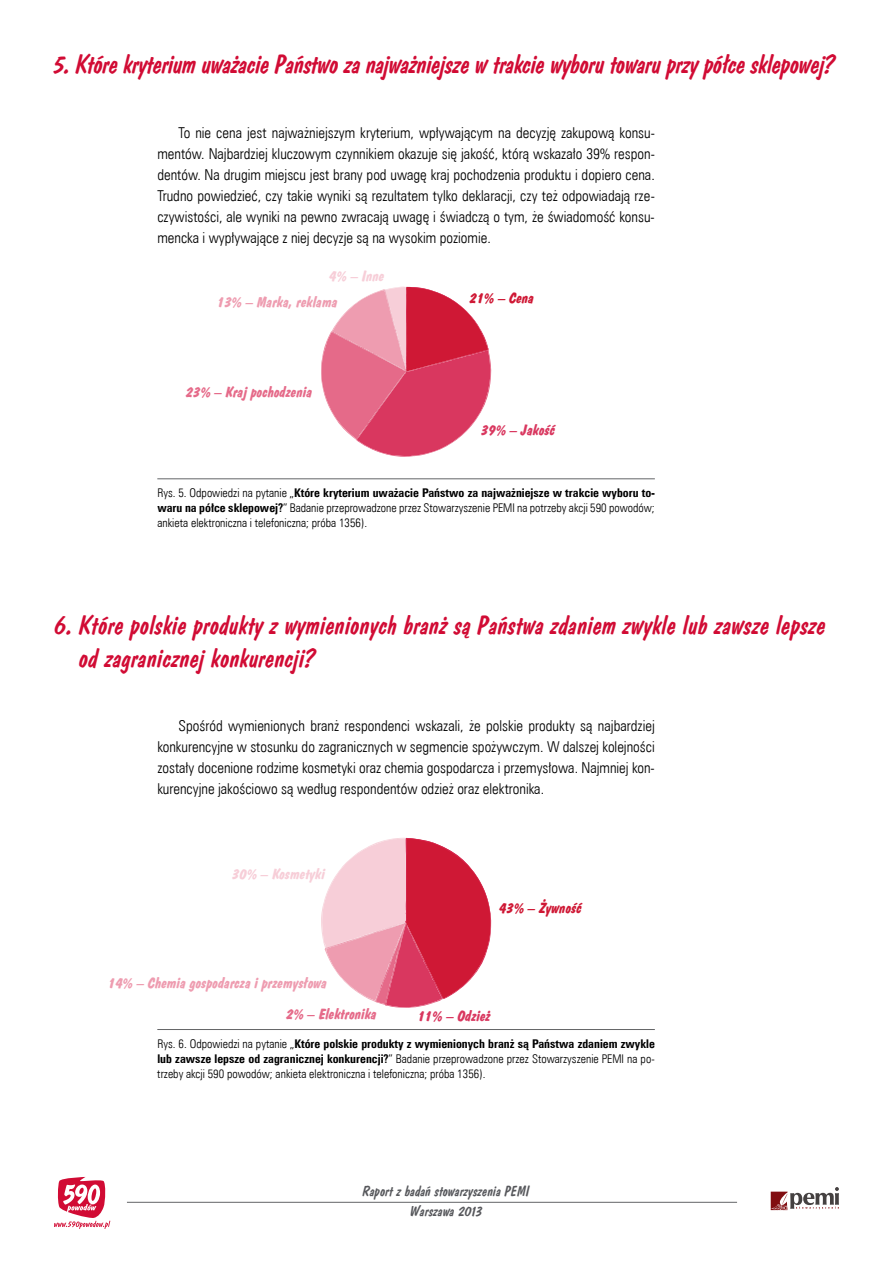
<style>
.page{position:relative;width:893px;height:1263px;background:#fff}
.page>*{position:absolute;margin:0;border:0;box-sizing:border-box;transform-origin:0 0}
.t1{font:27px/32.4px "Dom Diagonal EU";color:#d10b34}
.t2{font:27px "Dom Diagonal EU";letter-spacing:-.02em;color:#d10b34}
.t3{font:15px/21px "Zurich Lt Cn EU";color:#000;text-align:justify}
.t4{font:700 15px "Dom Diagonal EU";color:#ee9cb0}
.t5{font:15px/20px "Dom Diagonal EU";color:#56575b;text-align:center}
.t6{font:700 15px "Dom Diagonal EU";color:#e56a89}
.t7{font:700 15px "Dom Diagonal EU";color:#d9375f}
.t8{font:700 15px "Dom Diagonal EU";color:#f7ced8}
.t9{font:700 15px "Dom Diagonal EU";color:#cf1835}
.t10{font:12px/15px "Zurich Lt Cn EU";color:#000}
.t11{font:700 12px "Zurich Cn EU";color:#000}
.s1{font-family:"Zurich Lt Cn EU";font-weight:400}
.s2{font-family:"Zurich Cn EU";font-weight:700}
</style>
<div class="page">
<svg style="left:771px;top:1187px;width:68px;height:23px"></svg>
<hr style="left:127px;top:1202px;width:610px;height:1px;background:#636467">
<svg style="left:54px;top:1177px;width:56px;height:52px"></svg>
<hr style="left:157px;top:479px;width:498px;height:1px;background:#636467">
<hr style="left:157px;top:1029px;width:498px;height:1px;background:#636467">
<svg style="left:321px;top:286px;width:170px;height:171px"></svg>
<svg style="left:321px;top:838px;width:171px;height:170px"></svg>
<h1 class="t2" style="left:54px;top:47px;width:783px">5. Które kryterium uważacie Państwo za najważniejsze w trakcie wyboru towaru przy półce sklepowej?</h1>
<p class="t3" style="left:157px;top:122px;width:499px;text-indent:21px">To nie cena jest najważniejszym kryterium, wpływającym na decyzję zakupową konsu&shy;mentów. Najbardziej kluczowym czynnikiem okazuje się jakość, którą wskazało 39% respon&shy;dentów. Na drugim miejscu jest brany pod uwagę kraj pochodzenia produktu i dopiero cena.<br>Trudno powiedzieć, czy takie wyniki są rezultatem tylko deklaracji, czy też odpowiadają rze&shy;czywistości, ale wyniki na pewno zwracają uwagę i świadczą o tym, że świadomość konsu&shy;mencka i wypływające z niej decyzje są na wysokim poziomie.</p>
<p class="t8" style="left:330px;top:267px;width:57px">4% – Inne</p>
<p class="t4" style="left:217px;top:293px;width:122px">13% – Marka, reklama</p>
<p class="t6" style="left:186px;top:383px;width:128px">23% – Kraj pochodzenia</p>
<p class="t9" style="left:470px;top:288px;width:66px">21% – Cena</p>
<p class="t7" style="left:482px;top:420px;width:75px">39% – Jakość</p>
<p class="t11" style="left:157px;top:485px;width:499px"><span class="s1">Rys. 5. Odpowiedzi na pytanie „</span>Które kryterium uważacie Państwo za najważniejsze w trakcie wyboru to-</p>
<p class="t10" style="left:157px;top:500px;width:499px"><span class="s2">waru na półce sklepowej?</span>” Badanie przeprowadzone przez Stowarzyszenie Pemi na potrzeby akcji 590 powodów; ankieta elektroniczna i telefoniczna; próba 1356).</p>
<h1 class="t1" style="left:80px;top:609px;width:748px;text-indent:-26px">6. Które polskie produkty z wymienionych branż są Państwa zdaniem zwykle lub zawsze lepsze od zagranicznej konkurencji?</h1>
<p class="t3" style="left:157px;top:714px;width:499px;text-indent:21px">Spośród wymienionych branż respondenci wskazali, że polskie produkty są najbardziej konkurencyjne w stosunku do zagranicznych w segmencie spożywczym. W dalszej kolejności zostały docenione rodzime kosmetyki oraz chemia gospodarcza i przemysłowa. Najmniej kon&shy;kurencyjne jakościowo są według respondentów odzież oraz elektronika.</p>
<p class="t8" style="left:233px;top:865px;width:94px">30% – Kosmetyki</p>
<p class="t4" style="left:108px;top:974px;width:221px">14% – Chemia gospodarcza i przemysłowa</p>
<p class="t6" style="left:287px;top:1005px;width:92px">2% – Elektronika</p>
<p class="t9" style="left:500px;top:899px;width:84px">43% – Żywność</p>
<p class="t7" style="left:418px;top:1007px;width:75px">11% – Odzież</p>
<p class="t11" style="left:157px;top:1036px;width:499px"><span class="s1">Rys. 6. Odpowiedzi na pytanie „</span>Które polskie produkty z wymienionych branż są Państwa zdaniem zwykle</p>
<p class="t10" style="left:157px;top:1051px;width:499px"><span class="s2">lub zawsze lepsze od zagranicznej konkurencji?</span>” Badanie przeprowadzone przez Stowarzyszenie Pemi na po&shy;trzeby akcji 590 powodów; ankieta elektroniczna i telefoniczna; próba 1356).</p>
<p class="t5" style="left:363px;top:1181px;width:169px">Raport z badań stowarzyszenia PEMI<br>Warszawa 2013</p>
</div>
